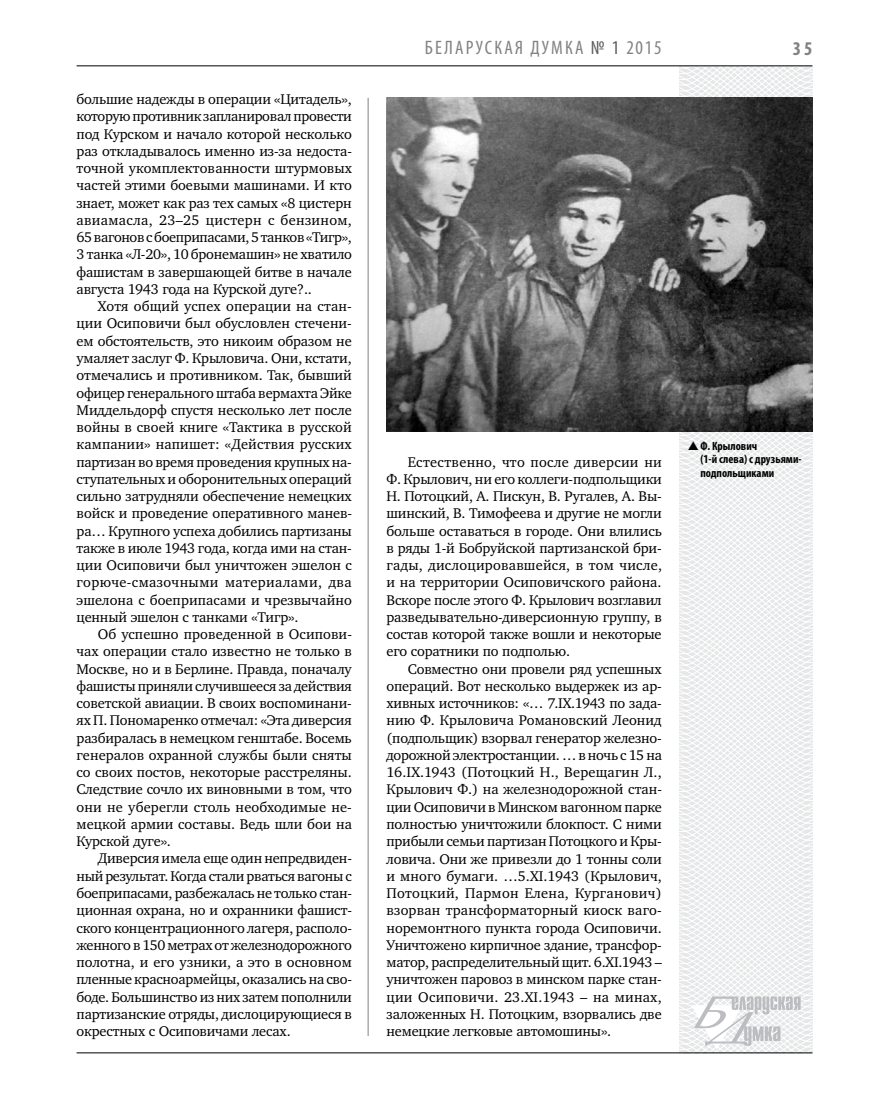
<style>
.page{position:relative;width:872px;height:1106px;background:#fff}
.page>*{position:absolute;margin:0;border:0;box-sizing:border-box;transform-origin:0 0}
.t1{font:condensed 19.5px "Myriad Pro";letter-spacing:.11em;color:#808285}
.t2{font:700 condensed 19.5px "Myriad Pro";color:#808285}
.t3{font:14.4px/17.2px "Charter C";letter-spacing:-.01em;color:#000;text-align:justify}
.t4{font:700 condensed 12px/13.5px "Myriad Pro";color:#000}
.s1{color:#58595b}
</style>
<div class="page">
<hr style="left:368px;top:98px;width:1px;height:938px;background:#808285">
<svg style="left:621px;top:65px;width:192px;height:989px"></svg>
<svg style="left:691px;top:996px;width:109px;height:53px"></svg>
<hr style="left:77px;top:65px;width:735px;height:1px;background:#000">
<hr style="left:77px;top:1052px;width:735px;height:1px;background:#000">
<img style="left:386px;top:97px;width:426px;height:335px">
<svg style="left:688px;top:441px;width:10px;height:9px"></svg>
<p class="t3" style="left:77px;top:91px;width:277px">большие надежды в операции «Цитадель», которую противник запланировал провести под Курском и начало которой несколько раз откладывалось именно из-за недоста&shy;точной укомплектованности штурмовых частей этими боевыми машинами. И кто знает, может как раз тех самых «8 цистерн авиамасла, 23–25 цистерн с бензином, 65 вагонов с боеприпасами, 5 танков «Тигр», 3 танка «Л-20», 10 бронемашин» не хватило фашистам в завершающей битве в начале августа 1943 года на Курской дуге?..</p>
<p class="t3" style="left:77px;top:298px;width:277px;text-indent:21px">Хотя общий успех операции на стан&shy;ции Осиповичи был обусловлен стечени&shy;ем обстоятельств, это никоим образом не умаляет заслуг Ф. Крыловича. Они, кстати, отмечались и противником. Так, бывший офицер генерального штаба вермахта Эйке Миддельдорф спустя несколько лет после войны в своей книге «Тактика в русской кампании» напишет: «Действия русских партизан во время проведения крупных на&shy;ступательных и оборонительных операций сильно затрудняли обеспечение немецких войск и проведение оперативного манев&shy;ра… Крупного успеха добились партизаны также в июле 1943 года, когда ими на стан&shy;ции Осиповичи был уничтожен эшелон с горюче-смазочными материалами, два эшелона с боеприпасами и чрезвычайно ценный эшелон с танками «Тигр».</p>
<p class="t3" style="left:77px;top:625px;width:277px;text-indent:21px">Об успешно проведенной в Осипови&shy;чах операции стало известно не только в Москве, но и в Берлине. Правда, поначалу фашисты приняли случившееся за действия советской авиации. В своих воспоминани&shy;ях П. Пономаренко отмечал: «Эта диверсия разбиралась в немецком генштабе. Восемь генералов охранной службы были сняты со своих постов, некоторые расстреляны.<br>Следствие сочло их виновными в том, что они не уберегли столь необходимые не&shy;мецкой армии составы. Ведь шли бои на Курской дуге».</p>
<p class="t3" style="left:77px;top:850px;width:277px;text-indent:21px">Диверсия имела еще один непредвиден&shy;ный результат. Когда стали рваться вагоны с боеприпасами, разбежалась не только стан&shy;ционная охрана, но и охранники фашист&shy;ского концентрационного лагеря, располо&shy;женного в 150 метрах от железнодорожного полотна, и его узники, а это в основном пленные красноармейцы, оказались на сво&shy;боде. Большинство из них затем пополнили партизанские отряды, дислоцирующиеся в окрестных с Осиповичами лесах.</p>
<h1 class="t1" style="left:425px;top:36px;width:80px">БЕ ЛАРУСКАЯ</h1>
<h1 class="t1" style="left:530px;top:36px;width:133px">ДУМКА <span class="s1">№ 1</span> 2015</h1>
<h1 class="t2" style="left:793px;top:37px;width:21px">35</h1>
<p class="t3" style="left:386px;top:453px;width:277px;text-indent:21px">Естественно, что после диверсии ни Ф. Крылович, ни его коллеги-подпольщики Н. Потоцкий, А. Пискун, В. Ругалев, А. Вы&shy;шинский, В. Тимофеева и другие не могли больше оставаться в городе. Они влились в ряды 1-й Бобруйской партизанской бри&shy;гады, дислоцировавшейся, в том числе, и на территории Осиповичского района.<br>Вскоре после этого Ф. Крылович возглавил разведывательно-диверсионную группу, в состав которой также вошли и некоторые его соратники по подполью.</p>
<p class="t3" style="left:386px;top:660px;width:277px;text-indent:21px">Совместно они провели ряд успешных операций. Вот несколько выдержек из ар&shy;хивных источников: «… 7.ІХ.1943 по зада&shy;нию Ф. Крыловича Романовский Леонид (подпольщик) взорвал генератор железно&shy;дорожной электростанции. … в ночь с 15 на 16.ІХ.1943 (Потоцкий Н., Верещагин Л., Крылович Ф.) на железнодорожной стан&shy;ции Осиповичи в Минском вагонном парке полностью уничтожили блокпост. С ними прибыли семьи партизан Потоцкого и Кры&shy;ловича. Они же привезли до 1 тонны соли и много бумаги. …5.ХІ.1943 (Крылович, Потоцкий, Пармон Елена, Курганович) взорван трансформаторный киоск ваго&shy;норемонтного пункта города Осиповичи.<br>Уничтожено кирпичное здание, трансфор&shy;матор, распределительный щит. 6.ХІ.1943 – уничтожен паровоз в минском парке стан&shy;ции Осиповичи. 23.ХІ.1943 – на минах, заложенных Н. Потоцким, взорвались две немецкие легковые автомошины».</p>
<p class="t4" style="left:700px;top:439px;width:103px">Ф. Крылович<br>(1-й слева) с друзьями&shy;подпольщиками</p>
</div>
